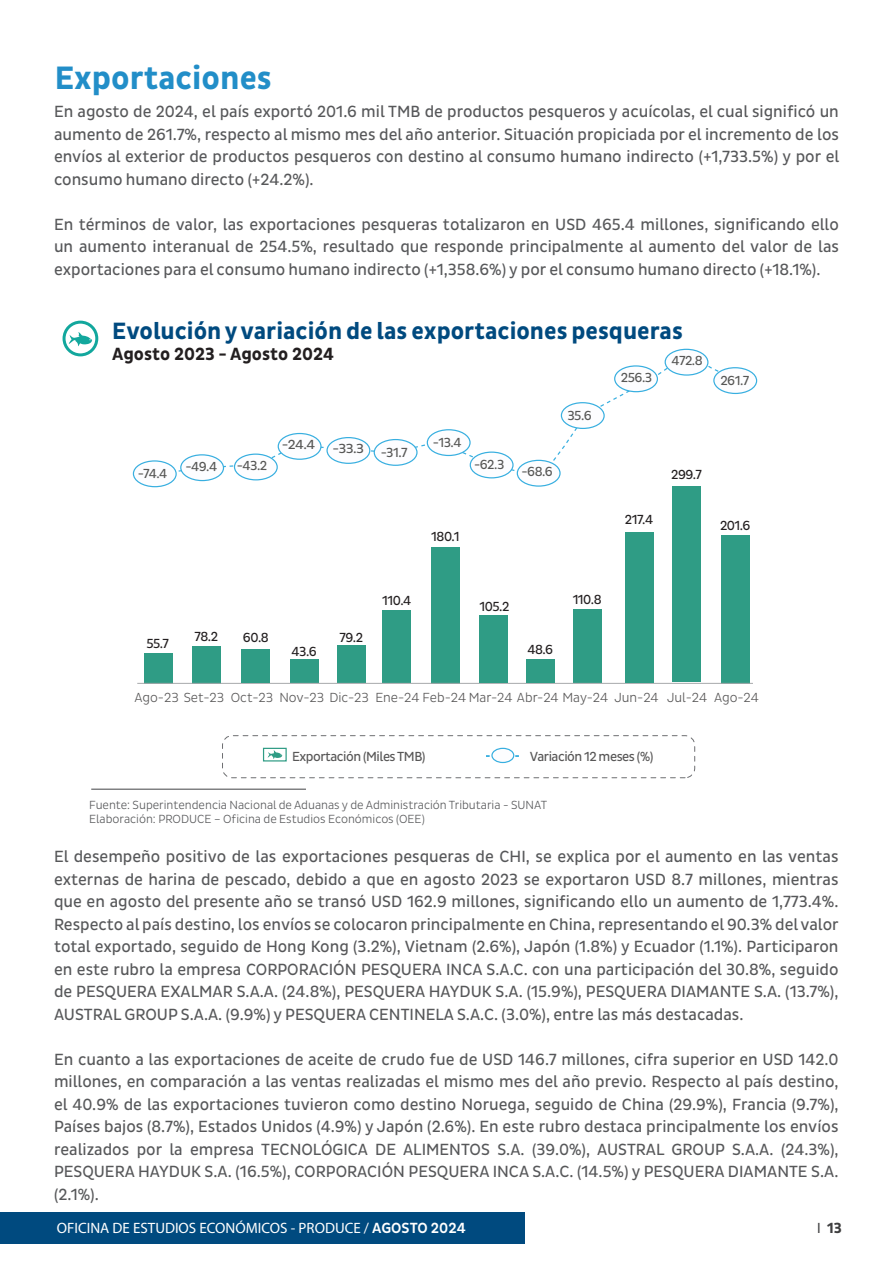
<style>
.page{position:relative;width:893px;height:1263px;background:#fff}
.page>*{position:absolute;margin:0;border:0;box-sizing:border-box;transform-origin:0 0}
.t1{font:700 33px "Pluto Sans Cond";color:#228ec8}
.t2{font:700 24px "Pluto Sans Cond";color:#004a7f}
.t3{font:700 18px "Pluto Sans Cond";color:#231f20}
.t4{font:16.5px/22.5px "Pluto Sans Cond";color:#57585a;text-align:justify}
.t5{font:15px "Myriad Pro";color:#fff}
.t6{font:700 15px "Pluto Sans Cond";color:#3e3e3f}
.t7{font:300 13.35px "Pluto Sans Cond";color:#585757}
.t8{font:13.35px "Pluto Sans Cond";letter-spacing:-.035em;color:#231f20}
.t9{font:13.35px "Pluto Sans Cond";letter-spacing:-.035em;color:#575756}
.t10{font:13.35px "Pluto Sans Cond";letter-spacing:-.035em;color:#585757}
.t11{font:13.35px "Pluto Sans Cond";letter-spacing:-.035em;color:#575756;scale:1.07 1}
.t12{font:300 12px "Pluto Sans Cond";color:#57585a}
.s1{font-family:"Pluto Sans Cond";font-weight:500}
.s2{font-family:"Myriad Pro";font-weight:400}
</style>
<div class="page">
<div style="left:0;top:1212px;width:525px;height:32px;background:#004a7f"></div>
<div style="left:573px;top:609px;width:28px;height:73px;background:#2f9c85"></div>
<svg style="left:486px;top:755px;width:33px;height:2px"></svg>
<div style="left:263px;top:748px;width:24px;height:13px;border:1px solid #2f9c85"></div>
<svg style="left:268px;top:750px;width:14px;height:9px"></svg>
<div style="left:492px;top:748px;width:22px;height:14px;background:#fdfdff;border-radius:50%"></div>
<div style="left:491px;top:748px;width:23px;height:15px;border:1px solid #38afe0;border-radius:50%"></div>
<svg style="left:165px;top:354px;width:571px;height:124px"></svg>
<div style="left:192px;top:646px;width:29px;height:37px;background:#2f9c85"></div>
<div style="left:144px;top:654px;width:28px;height:30px;background:#2f9c85"></div>
<div style="left:721px;top:535px;width:28px;height:148px;background:#2f9c85"></div>
<div style="left:672px;top:487px;width:29px;height:195px;background:#2f9c85"></div>
<div style="left:290px;top:660px;width:28px;height:23px;background:#2f9c85"></div>
<div style="left:222px;top:735px;width:473px;height:43px;border:1px dashed #6d6e71;border-radius:10px"></div>
<div style="left:337px;top:646px;width:29px;height:37px;background:#2f9c85"></div>
<div style="left:383px;top:611px;width:28px;height:72px;background:#2f9c85"></div>
<div style="left:431px;top:547px;width:29px;height:136px;background:#2f9c85"></div>
<div style="left:374px;top:440px;width:43px;height:25px;background:#fdfdff;border-radius:50%"></div>
<div style="left:374px;top:439px;width:44px;height:27px;border:1px solid #38afe0;border-radius:50%"></div>
<div style="left:427px;top:430px;width:43px;height:25px;background:#fdfdff;border-radius:50%"></div>
<div style="left:427px;top:429px;width:44px;height:27px;border:1px solid #38afe0;border-radius:50%"></div>
<div style="left:278px;top:433px;width:43px;height:26px;background:#fdfdff;border-radius:50%"></div>
<div style="left:278px;top:433px;width:44px;height:27px;border:1px solid #38afe0;border-radius:50%"></div>
<hr style="left:137px;top:683px;width:616px;height:1px;background:#a7a9ac">
<div style="left:561px;top:403px;width:43px;height:25px;background:#fdfdff;border-radius:50%"></div>
<div style="left:561px;top:402px;width:44px;height:27px;border:1px solid #38afe0;border-radius:50%"></div>
<div style="left:615px;top:366px;width:42px;height:26px;background:#fdfdff;border-radius:50%"></div>
<div style="left:614px;top:365px;width:44px;height:27px;border:1px solid #38afe0;border-radius:50%"></div>
<div style="left:665px;top:349px;width:43px;height:26px;background:#fdfdff;border-radius:50%"></div>
<div style="left:664px;top:349px;width:45px;height:27px;border:1px solid #38afe0;border-radius:50%"></div>
<div style="left:714px;top:368px;width:43px;height:26px;background:#fdfdff;border-radius:50%"></div>
<div style="left:713px;top:367px;width:44px;height:27px;border:1px solid #38afe0;border-radius:50%"></div>
<div style="left:133px;top:461px;width:43px;height:26px;background:#fdfdff;border-radius:50%"></div>
<div style="left:133px;top:460px;width:44px;height:27px;border:1px solid #38afe0;border-radius:50%"></div>
<div style="left:181px;top:455px;width:43px;height:26px;background:#fdfdff;border-radius:50%"></div>
<div style="left:180px;top:454px;width:44px;height:27px;border:1px solid #38afe0;border-radius:50%"></div>
<div style="left:242px;top:649px;width:28px;height:34px;background:#2f9c85"></div>
<div style="left:234px;top:454px;width:43px;height:26px;background:#fdfdff;border-radius:50%"></div>
<div style="left:234px;top:453px;width:44px;height:28px;border:1px solid #38afe0;border-radius:50%"></div>
<div style="left:526px;top:660px;width:28px;height:23px;background:#2f9c85"></div>
<div style="left:517px;top:460px;width:43px;height:26px;background:#fdfdff;border-radius:50%"></div>
<div style="left:517px;top:460px;width:44px;height:27px;border:1px solid #38afe0;border-radius:50%"></div>
<div style="left:480px;top:615px;width:28px;height:68px;background:#2f9c85"></div>
<div style="left:470px;top:452px;width:43px;height:26px;background:#fdfdff;border-radius:50%"></div>
<div style="left:470px;top:451px;width:44px;height:27px;border:1px solid #38afe0;border-radius:50%"></div>
<div style="left:327px;top:438px;width:43px;height:25px;background:#fdfdff;border-radius:50%"></div>
<div style="left:326px;top:437px;width:44px;height:27px;border:1px solid #38afe0;border-radius:50%"></div>
<div style="left:625px;top:532px;width:28px;height:151px;background:#2f9c85"></div>
<hr style="left:91px;top:789px;width:215px;height:1px;background:#57585a">
<div style="left:63px;top:321px;width:35px;height:35px;border:3px solid #12a79d;border-radius:50%"></div>
<svg style="left:69px;top:332px;width:23px;height:14px"></svg>
<p class="t1" style="left:55px;top:59px;width:219px">Exportaciones</p>
<p class="t4" style="left:54px;top:101px;width:787px">En agosto de 2024, el país exportó 201.6 mil TMB de productos pesqueros y acuícolas, el cual significó un aumento de 261.7%, respecto al mismo mes del año anterior. Situación propiciada por el incremento de los envíos al exterior de productos pesqueros con destino al consumo humano indirecto (+1,733.5%) y por el consumo humano directo (+24.2%).</p>
<p class="t4" style="left:54px;top:213px;width:786px">En términos de valor, las exportaciones pesqueras totalizaron en USD 465.4 millones, significando ello un aumento interanual de 254.5%, resultado que responde principalmente al aumento del valor de las exportaciones para el consumo humano indirecto (+1,358.6%) y por el consumo humano directo (+18.1%).</p>
<p class="t2" style="left:112px;top:317px;width:572px">Evolución y variación de las exportaciones pesqueras</p>
<p class="t3" style="left:112px;top:344px;width:223px">Agosto 2023 - Agosto 2024</p>
<p class="t9" style="left:672px;top:353px;width:31px;rotate:1deg">472.8</p>
<p class="t9" style="left:138px;top:466px;width:31px;rotate:1deg">-74.4</p>
<p class="t9" style="left:186px;top:458px;width:33px;rotate:1deg">-49.4</p>
<p class="t9" style="left:237px;top:458px;width:32px;rotate:1deg">-43.2</p>
<p class="t11" style="left:282px;top:437px;width:33px">-24.4</p>
<p class="t9" style="left:433px;top:435px;width:30px">-13.4</p>
<p class="t11" style="left:332px;top:441px;width:31px">-33.3</p>
<p class="t9" style="left:381px;top:445px;width:28px">-31.7</p>
<p class="t9" style="left:474px;top:457px;width:32px">-62.3</p>
<p class="t9" style="left:568px;top:408px;width:26px;rotate:1deg">35.6</p>
<p class="t9" style="left:521px;top:464px;width:33px">-68.6</p>
<p class="t8" style="left:431px;top:528px;width:30px">180.1</p>
<p class="t9" style="left:621px;top:370px;width:33px;rotate:1deg">256.3</p>
<p class="t8" style="left:625px;top:512px;width:30px">217.4</p>
<p class="t8" style="left:671px;top:467px;width:32px">299.7</p>
<p class="t9" style="left:721px;top:372px;width:30px;rotate:1deg">261.7</p>
<p class="t8" style="left:720px;top:518px;width:32px">201.6</p>
<p class="t8" style="left:146px;top:635px;width:24px">55.7</p>
<p class="t8" style="left:194px;top:629px;width:25px">78.2</p>
<p class="t8" style="left:243px;top:630px;width:27px">60.8</p>
<p class="t8" style="left:292px;top:644px;width:27px">43.6</p>
<p class="t8" style="left:340px;top:630px;width:25px">79.2</p>
<p class="t8" style="left:382px;top:593px;width:31px">110.4</p>
<p class="t8" style="left:480px;top:598px;width:31px">105.2</p>
<p class="t8" style="left:527px;top:641px;width:27px">48.6</p>
<p class="t8" style="left:573px;top:591px;width:30px">110.8</p>
<p class="t7" style="left:135px;top:690px;width:91px">Ago-23 Set-23</p>
<p class="t7" style="left:231px;top:690px;width:44px">Oct-23</p>
<p class="t7" style="left:279px;top:690px;width:91px">Nov-23 Dic-23</p>
<p class="t7" style="left:375px;top:690px;width:234px">Ene-24 Feb-24 Mar-24 Abr-24 May-24</p>
<p class="t7" style="left:614px;top:690px;width:46px">Jun-24</p>
<p class="t7" style="left:667px;top:690px;width:93px">Jul-24 Ago-24</p>
<p class="t10" style="left:292px;top:749px;width:135px">Exportación (Miles TMB)</p>
<p class="t10" style="left:530px;top:749px;width:125px">Variación 12 meses (%)</p>
<p class="t12" style="left:89px;top:798px;width:459px">Fuente: Superintendencia Nacional de Aduanas y de Administración Tributaria - SUNAT</p>
<p class="t12" style="left:89px;top:812px;width:337px">Elaboración: PRODUCE – Oficina de Estudios Económicos (OEE)</p>
<p class="t4" style="left:54px;top:846px;width:786px">El desempeño positivo de las exportaciones pesqueras de CHI, se explica por el aumento en las ventas externas de harina de pescado, debido a que en agosto 2023 se exportaron USD 8.7 millones, mientras que en agosto del presente año se transó USD 162.9 millones, significando ello un aumento de 1,773.4%.<br>Respecto al país destino, los envíos se colocaron principalmente en China, representando el 90.3% del valor total exportado, seguido de Hong Kong (3.2%), Vietnam (2.6%), Japón (1.8%) y Ecuador (1.1%). Participaron en este rubro la empresa CORPORACIÓN PESQUERA INCA S.A.C. con una participación del 30.8%, seguido de PESQUERA EXALMAR S.A.A. (24.8%), PESQUERA HAYDUK S.A. (15.9%), PESQUERA DIAMANTE S.A. (13.7%), AUSTRAL GROUP S.A.A. (9.9%) y PESQUERA CENTINELA S.A.C. (3.0%), entre las más destacadas.</p>
<p class="t4" style="left:54px;top:1048px;width:786px">En cuanto a las exportaciones de aceite de crudo fue de USD 146.7 millones, cifra superior en USD 142.0 millones, en comparación a las ventas realizadas el mismo mes del año previo. Respecto al país destino, el 40.9% de las exportaciones tuvieron como destino Noruega, seguido de China (29.9%), Francia (9.7%), Países bajos (8.7%), Estados Unidos (4.9%) y Japón (2.6%). En este rubro destaca principalmente los envíos realizados por la empresa TECNOLÓGICA DE ALIMENTOS S.A. (39.0%), AUSTRAL GROUP S.A.A. (24.3%), PESQUERA HAYDUK S.A. (16.5%), CORPORACIÓN PESQUERA INCA S.A.C. (14.5%) y PESQUERA DIAMANTE S.A. (2.1%).</p>
<p class="t5" style="left:57px;top:1219px;width:410px">OFICINA DE ESTUDIOS ECONÓMICOS - PRODUCE / <span class="s1">AGOSTO 2024</span></p>
<p class="t6" style="left:817px;top:1220px;width:26px"><span class="s2">I</span> 13</p>
</div>
